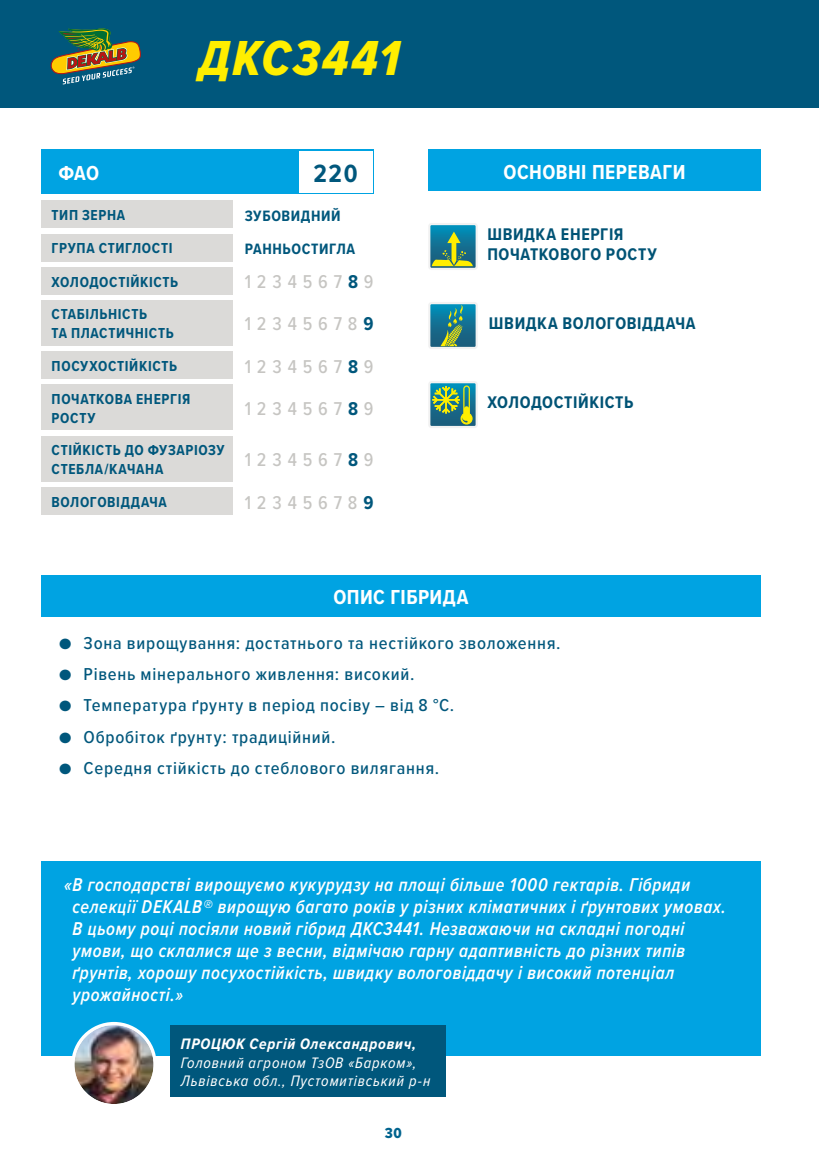
<style>
.page{position:relative;width:819px;height:1166px;background:#fff}
.page>*{position:absolute;margin:0;border:0;box-sizing:border-box;transform-origin:0 0}
.t1{font:50.93px "Proxima Nova Cond Extrabld It";letter-spacing:.045em;color:#fe0}
.t2{font:700 25.9px "Proxima Nova Cond";color:#00577c}
.t3{font:700 21px "Proxima Nova Cond";letter-spacing:.02em;color:#fff}
.t4{font:italic 600 19.25px/22.1px "Proxima Nova Cond";letter-spacing:.035em;color:#fff;scale:.95 1}
.t5{font:500 19.25px "Proxima Nova Cond";letter-spacing:.305em;color:#c6c5c2}
.t6{font:500 17.85px "Proxima Nova Cond";letter-spacing:.04em;color:#00577c;scale:1.05 1}
.t7{font:700 17.5px/19.8px "Proxima Nova Cond";letter-spacing:.035em;color:#005375}
.t8{font:italic 15.75px/18.9px "Proxima Nova Cond";letter-spacing:.055em;color:#fff}
.t9{font:italic 700 15.75px "Proxima Nova Cond";letter-spacing:.05em;color:#fff}
.t10{font:700 15.58px/33.1px "Proxima Nova Cond";letter-spacing:.04em;color:#00577c}
.t11{font:700 15.05px/32.9px "Proxima Nova Cond";letter-spacing:.04em;color:#00577c}
.t12{font:15.05px "Proxima Nova Cond Extrabld";color:#00638e}
.s1{font-weight:700;color:#00577c}
.s2{font-weight:400}
</style>
<div class="page">
<svg style="left:428px;top:223px;width:50px;height:47px"></svg>
<svg style="left:428px;top:302px;width:50px;height:47px"></svg>
<svg style="left:428px;top:381px;width:50px;height:47px"></svg>
<div style="left:0;top:0;width:819px;height:108px;background:#00577c"></div>
<svg style="left:51px;top:28px;width:90px;height:56px"></svg>
<div style="left:428px;top:150px;width:332px;height:41px;background:#00a3e2"></div>
<div style="left:41px;top:576px;width:719px;height:41px;background:#00a3e2"></div>
<div style="left:41px;top:149px;width:332px;height:45px;background:#00a3e2"></div>
<div style="left:41px;top:201px;width:191px;height:27px;background:#d5d4d2"></div>
<div style="left:41px;top:234px;width:191px;height:27px;background:#d5d4d2"></div>
<div style="left:41px;top:267px;width:191px;height:27px;background:#d5d4d2"></div>
<div style="left:41px;top:300px;width:191px;height:46px;background:#d5d4d2"></div>
<div style="left:41px;top:351px;width:191px;height:28px;background:#d5d4d2"></div>
<div style="left:41px;top:384px;width:191px;height:46px;background:#d5d4d2"></div>
<div style="left:41px;top:436px;width:191px;height:46px;background:#d5d4d2"></div>
<div style="left:41px;top:487px;width:191px;height:28px;background:#d5d4d2"></div>
<div style="left:41px;top:861px;width:719px;height:194px;background:#00a3e2"></div>
<div style="left:170px;top:1026px;width:275px;height:71px;background:#00577c"></div>
<svg style="left:73px;top:1023px;width:82px;height:82px"></svg>
<img style="left:74px;top:1025px;width:79px;height:79px;border-radius:40px">
<div style="left:71px;top:1022px;width:86px;height:85px;border:3px solid #fff;border-radius:50%"></div>
<div style="left:299px;top:151px;width:73px;height:41px;background:#fff"></div>
<h1 class="t1" style="left:199px;top:21px;width:202px">ДКС3441</h1>
<p class="t3" style="left:58px;top:157px;width:42px">ФАО</p>
<p class="t11" style="left:52px;top:199px;width:128px">ТИП ЗЕРНА<br>ГРУПА СТИГЛОСТІ<br>ХОЛОДОСТІЙКІСТЬ<br>СТАБІЛЬНІСТЬ</p>
<p class="t11" style="left:52px;top:317px;width:140px">ТА ПЛАСТИЧНІСТЬ<br>ПОСУХОСТІЙКІСТЬ<br>ПОЧАТКОВА ЕНЕРГІЯ</p>
<p class="t11" style="left:52px;top:401px;width:174px;line-height:32.2px">РОСТУ<br>СТІЙКІСТЬ ДО ФУЗАРІОЗУ</p>
<p class="t11" style="left:52px;top:453px;width:117px">СТЕБЛА/КАЧАНА<br>ВОЛОГОВІДДАЧА</p>
<h2 class="t2" style="left:313px;top:154px;width:46px">220</h2>
<p class="t10" style="left:245px;top:199px;width:112px">ЗУБОВИДНИЙ<br>РАННЬОСТИГЛА</p>
<p class="t5" style="left:245px;top:268px;width:130px">1234567<span class="s1">8</span>9</p>
<p class="t5" style="left:245px;top:310px;width:130px">12345678<span class="s1">9</span></p>
<p class="t5" style="left:245px;top:352px;width:130px">1234567<span class="s1">8</span>9</p>
<p class="t5" style="left:245px;top:394px;width:130px">1234567<span class="s1">8</span>9</p>
<p class="t5" style="left:245px;top:446px;width:130px">1234567<span class="s1">8</span>9</p>
<p class="t5" style="left:245px;top:488px;width:130px">12345678<span class="s1">9</span></p>
<p class="t3" style="left:503px;top:156px;width:183px">ОСНОВНІ ПЕРЕВАГИ</p>
<p class="t7" style="left:487px;top:224px;width:171px">ШВИДКА ЕНЕРГІЯ<br>ПОЧАТКОВОГО РОСТУ</p>
<p class="t7" style="left:489px;top:313px;width:208px">ШВИДКА ВОЛОГОВІДДАЧА</p>
<p class="t7" style="left:487px;top:392px;width:147px">ХОЛОДОСТІЙКІСТЬ</p>
<p class="t3" style="left:333px;top:582px;width:136px">ОПИС ГІБРИДА</p>
<p class="t6" style="left:59px;top:629px;width:479px"><span class="s2">●</span> Зона вирощування: достатнього та нестійкого зволоження.</p>
<p class="t6" style="left:59px;top:661px;width:340px"><span class="s2">●</span> Рівень мінерального живлення: високий.</p>
<p class="t6" style="left:59px;top:692px;width:378px"><span class="s2">●</span> Температура ґрунту в період посіву – від 8 °С.</p>
<p class="t6" style="left:59px;top:723px;width:265px"><span class="s2">●</span> Обробіток ґрунту: традиційний.</p>
<p class="t6" style="left:59px;top:755px;width:364px"><span class="s2">●</span> Середня стійкість до стеблового вилягання.</p>
<p class="t4" style="left:72px;top:873px;width:689px;text-indent:-8px">«В господарстві вирощуємо кукурудзу на площі більше 1000 гектарів. Гібриди селекції DEKALB® вирощую багато років у різних кліматичних і ґрунтових умовах.<br>В цьому році посіяли новий гібрид ДКС3441. Незважаючи на складні погодні умови, що склалися ще з весни, відмічаю гарну адаптивність до різних типів ґрунтів, хорошу посухостійкість, швидку вологовіддачу і високий потенціал урожайності.»</p>
<p class="t9" style="left:181px;top:1032px;width:237px">ПРОЦЮК Сергій Олександрович,</p>
<p class="t8" style="left:181px;top:1052px;width:251px">Головний агроном ТзОВ «Барком»,<br>Львівська обл., Пустомитівський р-н</p>
<p class="t12" style="left:385px;top:1122px;width:18px">30</p>
</div>
